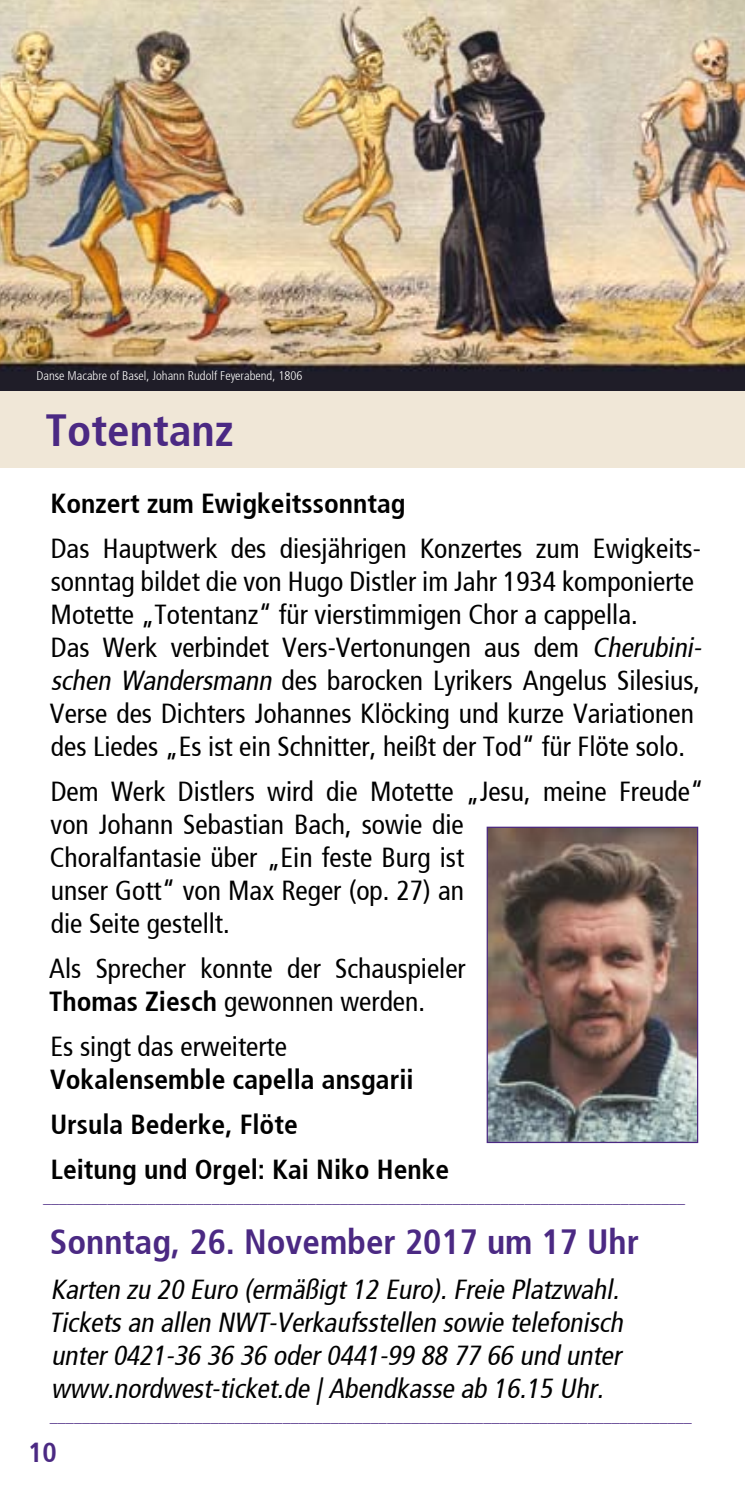
<style>
.page{position:relative;width:745px;height:1489px;background:#fff}
.page>*{position:absolute;margin:0;border:0;box-sizing:border-box;transform-origin:0 0}
.t1{font:45px "Frutiger Bold Cn";color:#4b2983}
.t2{font:35px "Frutiger Bold Cn";color:#4b2983}
.t3{font:27.5px/33px "Frutiger Cn";color:#000}
.t4{font:italic 27.5px/33px "Frutiger Cn";color:#000}
.t5{font:27.5px/45px "Frutiger Bold Cn";color:#000}
.t6{font:27.5px "Frutiger Bold Cn";color:#4b2983}
.t7{font:16px "Frutiger Cn";color:#4b2983}
.t8{font:12.5px "Frutiger Light Cn";color:#fff}
.s1{font-style:italic}
.s2{font-family:"Frutiger Bold Cn"}
</style>
<div class="page">
<div style="left:0;top:390px;width:744px;height:78px;background:#f0e7d7"></div>
<hr style="left:744px;top:390px;width:1px;height:78px;background:#f0e7d7">
<img style="left:0;top:0;width:744px;height:390px">
<img style="left:488px;top:828px;width:207px;height:312px">
<div style="left:486px;top:826px;width:211px;height:316px;border:1px solid #4b2983"></div>
<p class="t8" style="left:36px;top:369px;width:267px">Danse Macabre of Basel, Johann Rudolf Feyerabend, 1806</p>
<h1 class="t1" style="left:46px;top:404px;width:189px">Totentanz</h1>
<p class="t5" style="left:51px;top:480px;width:356px">Konzert zum Ewigkeitssonntag</p>
<p class="t3" style="left:50px;top:531px;width:657px">Das Hauptwerk des diesjährigen Konzertes zum Ewigkeits&shy;sonntag bildet die von Hugo Distler im Jahr 1934 komponierte Motette „Totentanz“ für vierstimmigen Chor a cappella.<br>Das Werk verbindet Vers-Vertonungen aus dem <span class="s1">Cherubini&shy;schen Wandersmann</span> des barocken Lyrikers Angelus Silesius, Verse des Dichters Johannes Klöcking und kurze Variationen des Liedes „Es ist ein Schnitter, heißt der Tod“ für Flöte solo.</p>
<p class="t3" style="left:50px;top:774px;width:655px">Dem Werk Distlers wird die Motette „Jesu, meine Freude“ von Johann Sebastian Bach, sowie die<br>Choralfantasie über „Ein feste Burg ist<br>unser Gott“ von Max Reger (op. 27) an<br>die Seite gestellt.</p>
<p class="t3" style="left:49px;top:951px;width:418px">Als Sprecher konnte der Schauspieler<br><span class="s2">Thomas Ziesch</span> gewonnen werden.</p>
<p class="t3" style="left:50px;top:1029px;width:238px">Es singt das erweiterte</p>
<p class="t5" style="left:50px;top:1056px;width:400px">Vokalensemble capella ansgarii<br>Ursula Bederke, Flöte<br>Leitung und Orgel: Kai Niko Henke</p>
<p class="t7" style="left:43px;top:1187px;width:643px">________________________________________________________________________________</p>
<p class="t2" style="left:50px;top:1220px;width:590px">Sonntag, 26. November 2017 um 17 Uhr</p>
<p class="t4" style="left:49px;top:1272px;width:580px">Karten zu 20 Euro (ermäßigt 12 Euro). Freie Platzwahl.<br>Tickets an allen NWT-Verkaufsstellen sowie telefonisch unter 0421-36 36 36 oder 0441-99 88 77 66 und unter www.nordwest-ticket.de | Abendkasse ab 16.15 Uhr.</p>
<p class="t7" style="left:50px;top:1406px;width:643px">________________________________________________________________________________</p>
<p class="t6" style="left:28px;top:1436px;width:30px">10</p>
</div>
